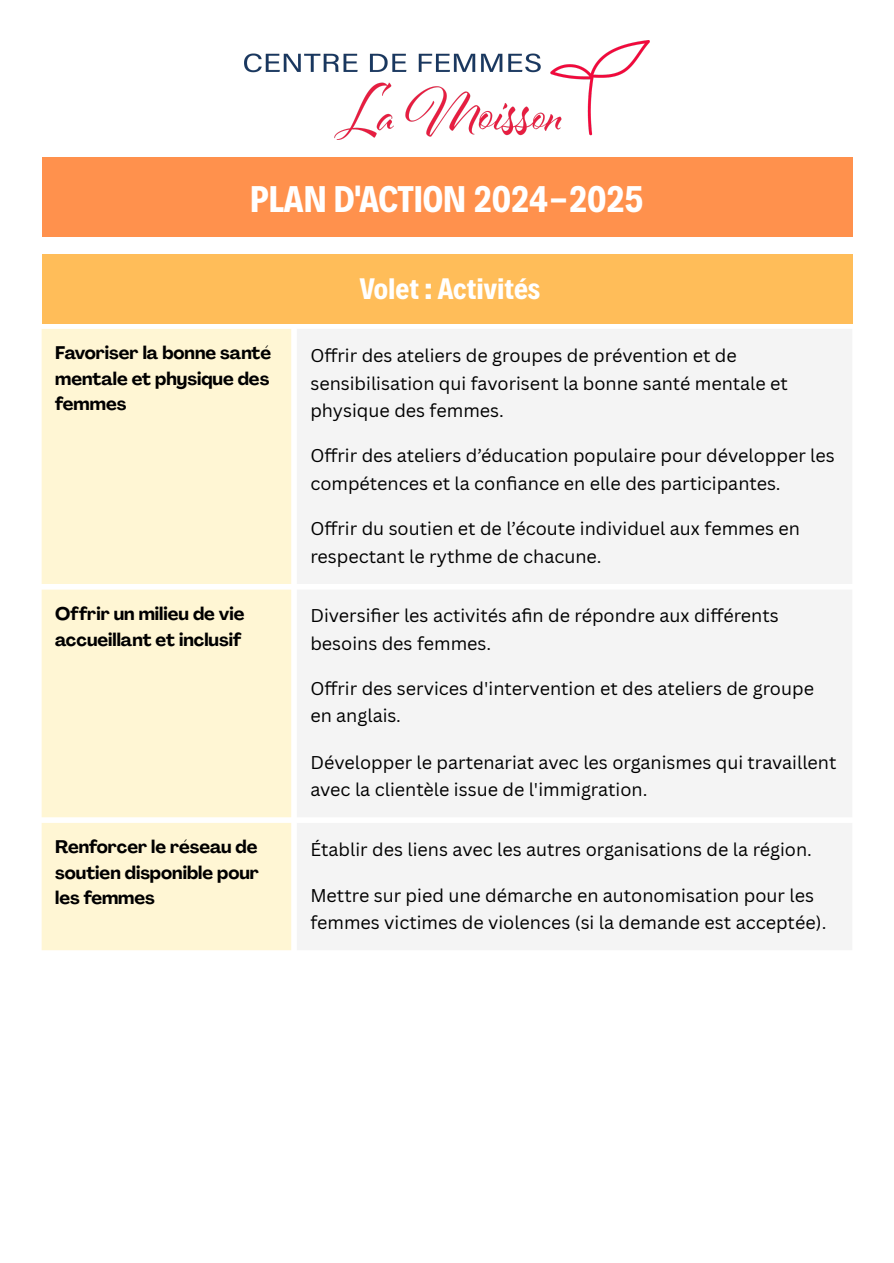
<style>
.page{position:relative;width:894px;height:1263px;background:#fff}
.page>*{position:absolute;margin:0;border:0;box-sizing:border-box;transform-origin:0 0}
.t1{font:700 37.5px "Decalotype";color:#fff}
.t2{font:700 30px "Decalotype";color:#fff}
.t3{font:18px/28.2px "Canva Sans";color:#000}
.t4{font:700 18px/25.3px "Agrandir";color:#000;text-align:justify}
</style>
<div class="page">
<img style="left:244px;top:40px;width:405px;height:100px">
<div style="left:42px;top:158px;width:810px;height:79px;background:#ff914d"></div>
<div style="left:42px;top:254px;width:810px;height:69px;background:#ffbd59"></div>
<div style="left:42px;top:329px;width:249px;height:621px;background:#fff6d4"></div>
<div style="left:297px;top:329px;width:555px;height:621px;background:#f4f4f4"></div>
<p class="t1" style="left:250px;top:174px;width:395px">PLAN D'ACTION 2024-2025</p>
<p class="t2" style="left:359px;top:269px;width:182px">Volet : Activités</p>
<p class="t4" style="left:55px;top:342px;width:217px">Favoriser la bonne santé mentale et physique des femmes</p>
<p class="t3" style="left:310px;top:341px;width:479px;line-height:27.6px">Offrir des ateliers de groupes de prévention et de sensibilisation qui favorisent la bonne santé mentale et physique des femmes.</p>
<p class="t3" style="left:310px;top:441px;width:526px">Offrir des ateliers d’éducation populaire pour développer les compétences et la confi ance en elle des participantes.</p>
<p class="t3" style="left:310px;top:514px;width:491px">Offrir du soutien et de l’écoute individuel aux femmes en respectant le rythme de chacune.</p>
<p class="t4" style="left:55px;top:603px;width:191px;line-height:25.8px">Offrir un milieu de vie accueillant et inclusif</p>
<p class="t3" style="left:310px;top:601px;width:470px">Diversifi er les activités afi n de répondre aux différents besoins des femmes.</p>
<p class="t3" style="left:310px;top:675px;width:505px;line-height:27px">Offrir des services d'intervention et des ateliers de groupe en anglais.</p>
<p class="t3" style="left:310px;top:748px;width:527px;line-height:27px">Développer le partenariat avec les organismes qui travaillent avec la clientèle issue de l'immigration.</p>
<p class="t4" style="left:55px;top:836px;width:205px">Renforcer le réseau de soutien disponible pour les femmes</p>
<p class="t3" style="left:310px;top:834px;width:503px">Établir des liens avec les autres organisations de la région.</p>
<p class="t3" style="left:310px;top:881px;width:517px;line-height:27px">Mettre sur pied une démarche en autonomisation pour les femmes victimes de violences (si la demande est acceptée).</p>
</div>
